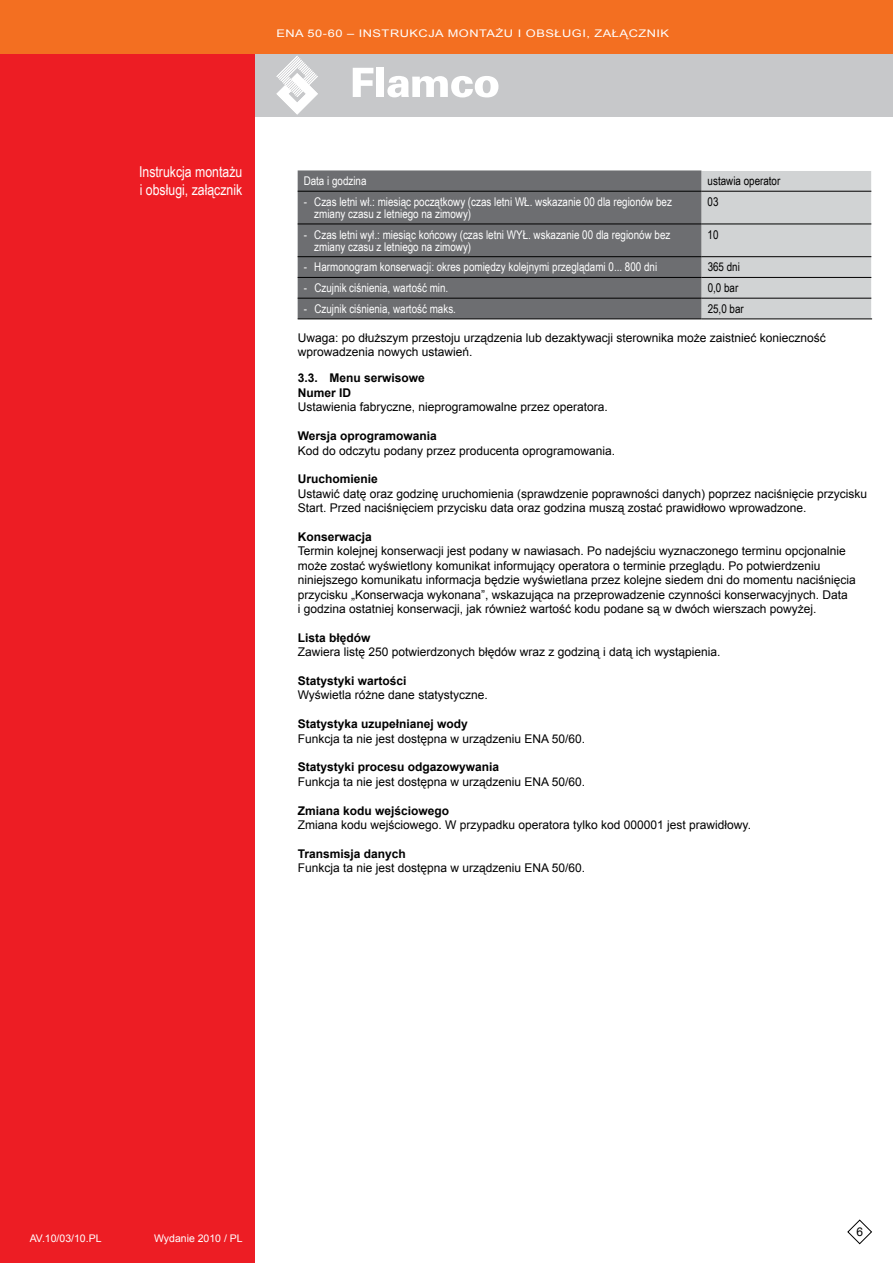
<style>
.page{position:relative;width:893px;height:1263px;background:#fff}
.page>*{position:absolute;margin:0;border:0;box-sizing:border-box;transform-origin:0 0}
.t1{font:15px/18px "Arial Narrow";color:#fff}
.t2{font:12px/14.4px "Arial";color:#000}
.t3{font:12px/12px "Arial Narrow";color:#fff}
.t4{font:700 12px/15.5px "Arial";color:#000}
.t5{font:12px "Arial Narrow";color:#000}
.t6{font:10.5px "Arial";letter-spacing:.04em;color:#fff;scale:1.22 1}
.t7{font:10.5px "Arial";letter-spacing:.04em;color:#fff}
.t8{font:10.5px "Arial";color:#fff}
</style>
<div class="page">
<div style="left:0;top:53px;width:893px;height:64px;background:#c7c8ca"></div>
<div style="left:0;top:0;width:255px;height:1263px;background:#ed1d24"></div>
<svg style="left:847px;top:1219px;width:25px;height:25px"></svg>
<div style="left:0;top:0;width:893px;height:53px;background:#f36f21"></div>
<svg style="left:276px;top:56px;width:42px;height:59px"></svg>
<svg style="left:353px;top:68px;width:20px;height:29px"></svg>
<div style="left:376px;top:68px;width:8px;height:29px;background:#fff"></div>
<svg style="left:387px;top:76px;width:111px;height:21px"></svg>
<div style="left:298px;top:170px;width:404px;height:148px;background:#6d6e71"></div>
<div style="left:702px;top:171px;width:170px;height:147px;background:#d1d3d4"></div>
<hr style="left:702px;top:318px;width:170px;height:1px;background:#000">
<hr style="left:298px;top:318px;width:404px;height:1px;background:#000">
<hr style="left:298px;top:191px;width:404px;height:1px;background:#000">
<hr style="left:702px;top:191px;width:169px;height:1px;background:#000">
<hr style="left:298px;top:224px;width:404px;height:1px;background:#000">
<hr style="left:702px;top:224px;width:169px;height:1px;background:#000">
<hr style="left:298px;top:256px;width:404px;height:1px;background:#000">
<hr style="left:702px;top:256px;width:169px;height:1px;background:#000">
<hr style="left:298px;top:277px;width:404px;height:1px;background:#000">
<hr style="left:702px;top:277px;width:169px;height:1px;background:#000">
<hr style="left:298px;top:298px;width:404px;height:1px;background:#000">
<hr style="left:702px;top:298px;width:169px;height:1px;background:#000">
<p class="t6" style="left:276px;top:27px;width:323px">ENA 50-60 – INSTRUKCJA MONTAŻU I OBSŁUGI, ZAŁĄCZNIK</p>
<p class="t1" style="left:139px;top:162px;width:105px">Instrukcja montażu i obsługi, załącznik</p>
<p class="t3" style="left:304px;top:175px;width:64px">Data i godzina</p>
<p class="t5" style="left:708px;top:172px;width:74px">ustawia operator</p>
<p class="t3" style="left:314px;top:195px;width:359px;text-indent:-11px">- Czas letni wł.: miesiąc początkowy (czas letni WŁ. wskazanie 00 dla regionów bez zmiany czasu z letniego na zimowy)</p>
<p class="t5" style="left:708px;top:193px;width:12px">03</p>
<p class="t3" style="left:314px;top:228px;width:358px;text-indent:-11px">- Czas letni wył.: miesiąc końcowy (czas letni WYŁ. wskazanie 00 dla regionów bez zmiany czasu z letniego na zimowy)</p>
<p class="t5" style="left:708px;top:226px;width:12px">10</p>
<p class="t3" style="left:304px;top:261px;width:355px">- Harmonogram konserwacji: okres pomiędzy kolejnymi przeglądami 0... 800 dni</p>
<p class="t5" style="left:708px;top:258px;width:34px">365 dni</p>
<p class="t3" style="left:304px;top:281px;width:146px">- Czujnik ciśnienia, wartość min.</p>
<p class="t5" style="left:708px;top:279px;width:32px">0,0 bar</p>
<p class="t3" style="left:304px;top:302px;width:154px">- Czujnik ciśnienia, wartość maks.</p>
<p class="t5" style="left:708px;top:300px;width:38px">25,0 bar</p>
<p class="t2" style="left:298px;top:331px;width:530px">Uwaga: po dłuższym przestoju urządzenia lub dezaktywacji sterownika może zaistnieć konieczność wprowadzenia nowych ustawień.</p>
<p class="t4" style="left:298px;top:370px;width:129px">3.3. Menu serwisowe<br>Numer ID</p>
<p class="t2" style="left:298px;top:400px;width:312px">Ustawienia fabryczne, nieprogramowalne przez operatora.</p>
<p class="t4" style="left:298px;top:429px;width:141px">Wersja oprogramowania</p>
<p class="t2" style="left:298px;top:443px;width:319px">Kod do odczytu podany przez producenta oprogramowania.</p>
<p class="t4" style="left:298px;top:472px;width:82px">Uruchomienie</p>
<p class="t2" style="left:298px;top:486px;width:571px">Ustawić datę oraz godzinę uruchomienia (sprawdzenie poprawności danych) poprzez naciśnięcie przycisku<br>Start. Przed naciśnięciem przycisku data oraz godzina muszą zostać prawidłowo wprowadzone.</p>
<p class="t4" style="left:298px;top:529px;width:76px">Konserwacja</p>
<p class="t2" style="left:298px;top:544px;width:560px">Termin kolejnej konserwacji jest podany w nawiasach. Po nadejściu wyznaczonego terminu opcjonalnie może zostać wyświetlony komunikat informujący operatora o terminie przeglądu. Po potwierdzeniu niniejszego komunikatu informacja będzie wyświetlana przez kolejne siedem dni do momentu naciśnięcia przycisku „Konserwacja wykonana”, wskazująca na przeprowadzenie czynności konserwacyjnych. Data<br>i godzina ostatniej konserwacji, jak również wartość kodu podane są w dwóch wierszach powyżej.</p>
<p class="t4" style="left:298px;top:630px;width:74px">Lista błędów</p>
<p class="t2" style="left:298px;top:645px;width:424px">Zawiera listę 250 potwierdzonych błędów wraz z godziną i datą ich wystąpienia.</p>
<p class="t4" style="left:298px;top:673px;width:110px">Statystyki wartości</p>
<p class="t2" style="left:298px;top:688px;width:191px">Wyświetla różne dane statystyczne.</p>
<p class="t4" style="left:298px;top:717px;width:172px">Statystyka uzupełnianej wody</p>
<p class="t2" style="left:298px;top:731px;width:289px">Funkcja ta nie jest dostępna w urządzeniu ENA 50/60.</p>
<p class="t4" style="left:298px;top:760px;width:203px">Statystyki procesu odgazowywania</p>
<p class="t2" style="left:298px;top:774px;width:289px">Funkcja ta nie jest dostępna w urządzeniu ENA 50/60.</p>
<p class="t4" style="left:298px;top:803px;width:153px">Zmiana kodu wejściowego</p>
<p class="t2" style="left:298px;top:818px;width:455px">Zmiana kodu wejściowego. W przypadku operatora tylko kod 000001 jest prawidłowy.</p>
<p class="t4" style="left:298px;top:846px;width:110px">Transmisja danych</p>
<p class="t2" style="left:298px;top:861px;width:289px">Funkcja ta nie jest dostępna w urządzeniu ENA 50/60.</p>
<p class="t7" style="left:30px;top:1231px;width:73px">AV.10/03/10.PL</p>
<p class="t8" style="left:154px;top:1231px;width:90px">Wydanie 2010 / PL</p>
<p class="t2" style="left:856px;top:1225px;width:8px">6</p>
</div>
